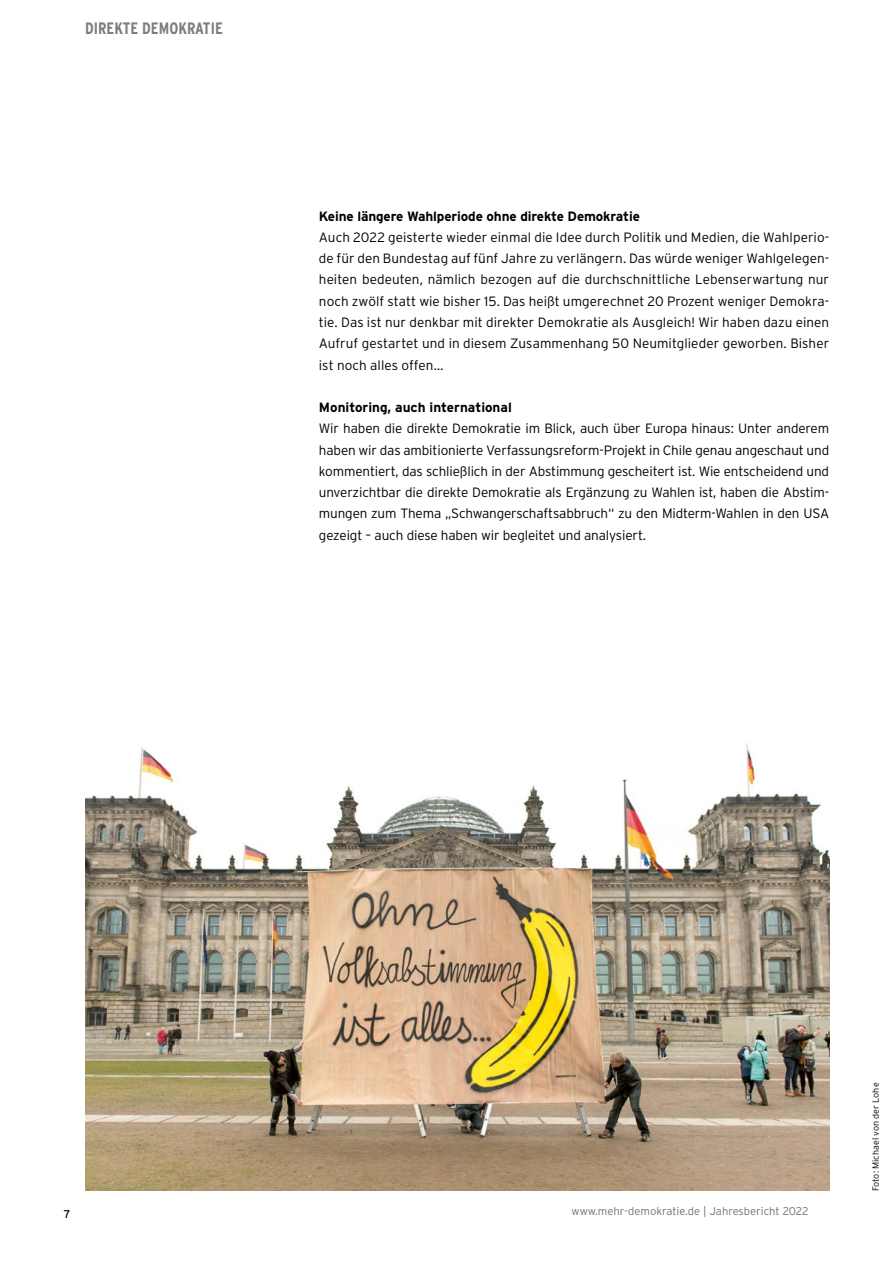
<style>
.page{position:relative;width:893px;height:1263px;background:#fff}
.page>*{position:absolute;margin:0;border:0;box-sizing:border-box;transform-origin:0 0}
.t1{font:700 16.5px "Interstate Condensed";color:#807c7a}
.t2{font:300 13.5px/21.3px "Interstate";letter-spacing:-.01em;color:#000;text-align:justify}
.t3{font:700 13.5px "Interstate";letter-spacing:-.01em;color:#000}
.t4{font:300 11.25px "Interstate";color:#75726f}
.t5{font:11.25px "Interstate";color:#000}
.t6{font:300 9px "Interstate";color:#000}
</style>
<div class="page">
<img style="left:85px;top:743px;width:744px;height:448px">
<p class="t1" style="left:85px;top:19px;width:139px">DIREKTE DEMOKRATIE</p>
<p class="t3" style="left:319px;top:208px;width:323px">Keine längere Wahlperiode ohne direkte Demokratie</p>
<p class="t2" style="left:319px;top:226px;width:512px">Auch 2022 geisterte wieder einmal die Idee durch Politik und Medien, die Wahlperio&shy;de für den Bundestag auf fünf Jahre zu verlängern. Das würde weniger Wahlgelegen&shy;heiten bedeuten, nämlich bezogen auf die durchschnittliche Lebenserwartung nur noch zwölf statt wie bisher 15. Das heißt umgerechnet 20 Prozent weniger Demokra&shy;tie. Das ist nur denkbar mit direkter Demokratie als Ausgleich! Wir haben dazu einen Aufruf gestartet und in diesem Zusammenhang 50 Neumitglieder geworben. Bisher ist noch alles offen…</p>
<p class="t3" style="left:319px;top:400px;width:194px">Monitoring, auch international</p>
<p class="t2" style="left:319px;top:418px;width:512px">Wir haben die direkte Demokratie im Blick, auch über Europa hinaus: Unter anderem haben wir das ambitionierte Verfassungsreform-Projekt in Chile genau angeschaut und kommentiert, das schließlich in der Abstimmung gescheitert ist. Wie entscheidend und unverzichtbar die direkte Demokratie als Ergänzung zu Wahlen ist, haben die Abstim&shy;mungen zum Thema „Schwangerschaftsabbruch“ zu den Midterm-Wahlen in den USA gezeigt – auch diese haben wir begleitet und analysiert.</p>
<p class="t5" style="left:64px;top:1207px;width:8px">7</p>
<p class="t4" style="left:571px;top:1204px;width:238px">www.mehr-demokratie.de | Jahresbericht 2022</p>
<p class="t6" style="left:871px;top:1191px;width:110px;rotate:-90deg">Foto: Michael von der Lohe</p>
</div>
